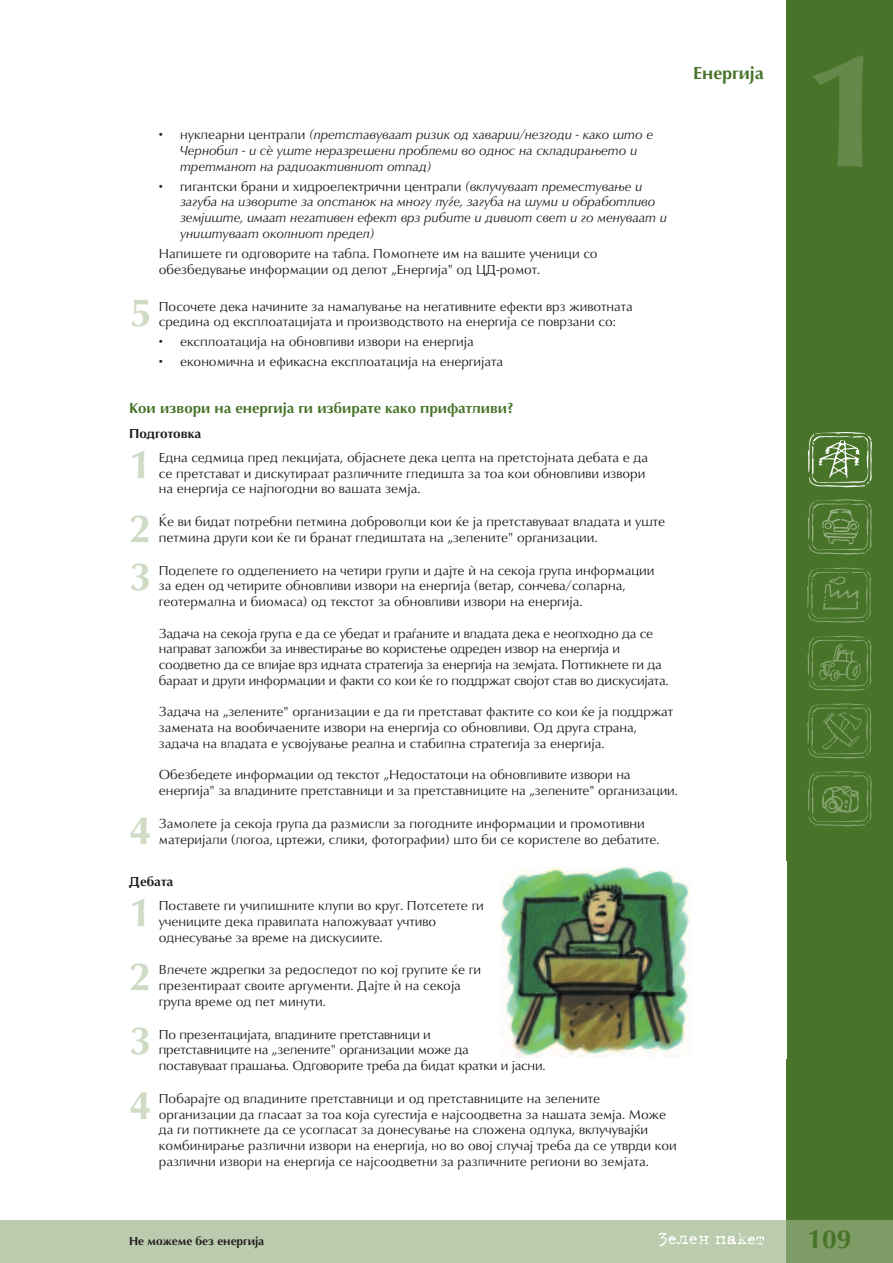
<style>
.page{position:relative;width:893px;height:1263px;background:#fff}
.page>*{position:absolute;margin:0;border:0;box-sizing:border-box;transform-origin:0 0}
.t1{font:700 165px "Classico MAC";color:#65894a}
.t2{font:700 40.5px "Classico MAC";color:#cfdbc5}
.t3{font:700 27px "Classico MAC";color:#48742a}
.t4{font:700 18px "Classico MAC";color:#48742a}
.t5{font:700 15px "Classico MAC";color:#48742a}
.t6{font:13.5px/15.8px "Classico MAC";color:#231f20}
.t7{font:italic 13.5px/15.8px "Classico MAC";color:#231f20}
.t8{font:700 13.5px "Classico MAC";color:#231f20}
.t9{font:700 12px "Classico MAC";color:#231f20}
.s1{font-family:"URW Classico TCE";font-style:normal}
.s2{font-style:normal}
.s3{font-family:"URW Classico TCE"}
</style>
<div class="page">
<div style="left:0;top:1220px;width:893px;height:43px;background:#bbcbad"></div>
<div style="left:787px;top:0;width:106px;height:1263px;background:#48742a"></div>
<div style="left:787px;top:1220px;width:106px;height:43px;background:#7e9c65"></div>
<svg style="left:659px;top:1233px;width:50px;height:13px"></svg>
<svg style="left:715px;top:1233px;width:49px;height:11px"></svg>
<svg style="left:807px;top:636px;width:64px;height:55px"></svg>
<svg style="left:807px;top:703px;width:64px;height:56px"></svg>
<svg style="left:808px;top:771px;width:64px;height:55px"></svg>
<svg style="left:808px;top:499px;width:64px;height:56px"></svg>
<svg style="left:807px;top:568px;width:64px;height:55px"></svg>
<svg style="left:808px;top:432px;width:64px;height:55px"></svg>
<img style="left:500px;top:866px;width:192px;height:191px">
<h3 class="t4" style="left:693px;top:62px;width:72px">Energija</h3>
<p class="t7" style="left:180px;top:127px;width:474px;text-indent:-21px"><span class="s1">•</span> <span class="s2">nuklearni centrali</span> (pretstavuvaat rizik od havarii/nezgodi - kako {to e ^ernobil - i sé u{te nerazre{eni problemi vo odnos na skladiraweto i tretmanot na radioaktivniot otpad)</p>
<p class="t7" style="left:180px;top:178px;width:488px;text-indent:-21px"><span class="s1">•</span> <span class="s2">gigantski brani i hidroelektri~ni centrali</span> (vklu~uvaat premestuvawe i zaguba na izvorite za opstanok na mnogu lu|e, zaguba na {umi i obrabotlivo zemji{te, imaat negativen efekt vrz ribite i diviot svet i go menuvaat i uni{tuvaat okolniot predel)</p>
<p class="t6" style="left:159px;top:245px;width:440px">Napi{ete gi odgovorite na tabla. Pomognete im na va{ite u~enici so obezbeduvawe informacii od delot <span class="s3">„</span>Energija" od CD-romot.</p>
<h2 class="t2" style="left:129px;top:289px;width:24px">5</h2>
<p class="t6" style="left:159px;top:298px;width:475px">Poso~ete deka na~inite za namaluvawe na negativnite efekti vrz `ivotnata sredina od eksploatacijata i proizvodstvoto na energija se povrzani so:</p>
<p class="t6" style="left:159px;top:334px;width:317px"><span class="s3">•</span> eksploatacija na obnovlivi izvori na energija</p>
<p class="t6" style="left:159px;top:354px;width:346px"><span class="s3">•</span> ekonomi~na i efikasna eksploatacija na energijata</p>
<p class="t5" style="left:129px;top:399px;width:386px">Koi izvori na energija gi izbirate kako prifatlivi?</p>
<p class="t8" style="left:129px;top:425px;width:74px">Podgotovka</p>
<h2 class="t2" style="left:129px;top:440px;width:24px">1</h2>
<p class="t6" style="left:159px;top:449px;width:491px">Edna sedmica pred lekcijata, objasnete deka celta na pretstojnata debata e da se pretstavat i diskutiraat razli~nite gledi{ta za toa koi obnovlivi izvori na energija se najpogodni vo va{ata zemja.</p>
<h2 class="t2" style="left:129px;top:504px;width:24px">2</h2>
<p class="t6" style="left:159px;top:514px;width:508px">]e vi bidat potrebni petmina dobrovolci koi }e ja pretstavuvaat vladata i u{te petmina drugi koi }e gi branat gledi{tata na <span class="s3">„</span>zelenite" organizacii.</p>
<h2 class="t2" style="left:129px;top:553px;width:24px">3</h2>
<p class="t6" style="left:159px;top:562px;width:497px">Podelete go oddelenieto na ~etiri grupi i dajte í na sekoja grupa informacii za eden od ~etirite obnovlivi izvori na energija (vetar, son~eva/solarna, geotermalna i biomasa) od tekstot za obnovlivi izvori na energija.</p>
<p class="t6" style="left:159px;top:625px;width:511px">Zada~a na sekoja grupa e da se ubedat i gra|anite i vladata deka e neophodno da se napravat zalo`bi za investirawe vo koristewe odreden izvor na energija i soodvetno da se vlijae vrz idnata strategija za energija na zemjata. Pottiknete gi da baraat i drugi informacii i fakti so koi }e go poddr`at svojot stav vo diskusijata.</p>
<p class="t6" style="left:159px;top:704px;width:516px">Zada~a na <span class="s3">„</span>zelenite" organizacii e da gi pretstavat faktite so koi }e ja poddr`at zamenata na voobi~aenite izvori na energija so obnovlivi. Od druga strana, zada~a na vladata e usvojuvawe realna i stabilna strategija za energija.</p>
<p class="t6" style="left:159px;top:767px;width:521px">Obezbedete informacii od tekstot <span class="s3">„</span>Nedostatoci na obnovlivite izvori na energija" za vladinite pretstavnici i za pretstavnicite na <span class="s3">„</span>zelenite" organizacii.</p>
<h2 class="t2" style="left:129px;top:806px;width:24px">4</h2>
<p class="t6" style="left:159px;top:815px;width:502px">Zamolete ja sekoja grupa da razmisli za pogodnite informacii i promotivni materijali (logoa, crte`i, sliki, fotografii) {to bi se koristele vo debatite.</p>
<p class="t8" style="left:129px;top:873px;width:46px">Debata</p>
<h2 class="t2" style="left:129px;top:888px;width:24px">1</h2>
<p class="t6" style="left:159px;top:897px;width:327px">Postavete gi u~ili{nite klupi vo krug. Potsetete gi u~enicite deka pravilata nalo`uvaat u~tivo odnesuvawe za vreme na diskusiite.</p>
<h2 class="t2" style="left:129px;top:952px;width:24px">2</h2>
<p class="t6" style="left:159px;top:962px;width:324px">Vle~ete `drepki za redosledot po koj grupite }e gi prezentiraat svoite argumenti. Dajte í na sekoja grupa vreme od pet minuti.</p>
<h2 class="t2" style="left:129px;top:1016px;width:24px">3</h2>
<p class="t6" style="left:159px;top:1026px;width:388px">Po prezentacijata, vladinite pretstavnici i<br>pretstavnicite na <span class="s3">„</span>zelenite" organizacii mo`e da<br>postavuvaat pra{awa. Odgovorite treba da bidat kratki i jasni.</p>
<h2 class="t2" style="left:129px;top:1081px;width:24px">4</h2>
<p class="t6" style="left:159px;top:1090px;width:519px">Pobarajte od vladinite pretstavnici i od pretstavnicite na zelenite organizacii da glasaat za toa koja sugestija e najsoodvetna za na{ata zemja. Mo`e da gi pottiknete da se usoglasat za donesuvawe na slo`ena odluka, vklu~uvaj}i kombinirawe razli~ni izvori na energija, no vo ovoj slu~aj treba da se utvrdi koi razli~ni izvori na energija se najsoodvetni za razli~nite regioni vo zemjata.</p>
<h1 class="t1" style="left:801px;top:13px;width:92px">1</h1>
<p class="t9" style="left:129px;top:1233px;width:137px">Ne mo`eme bez energija</p>
<h3 class="t3" style="left:807px;top:1223px;width:46px">109</h3>
</div>
